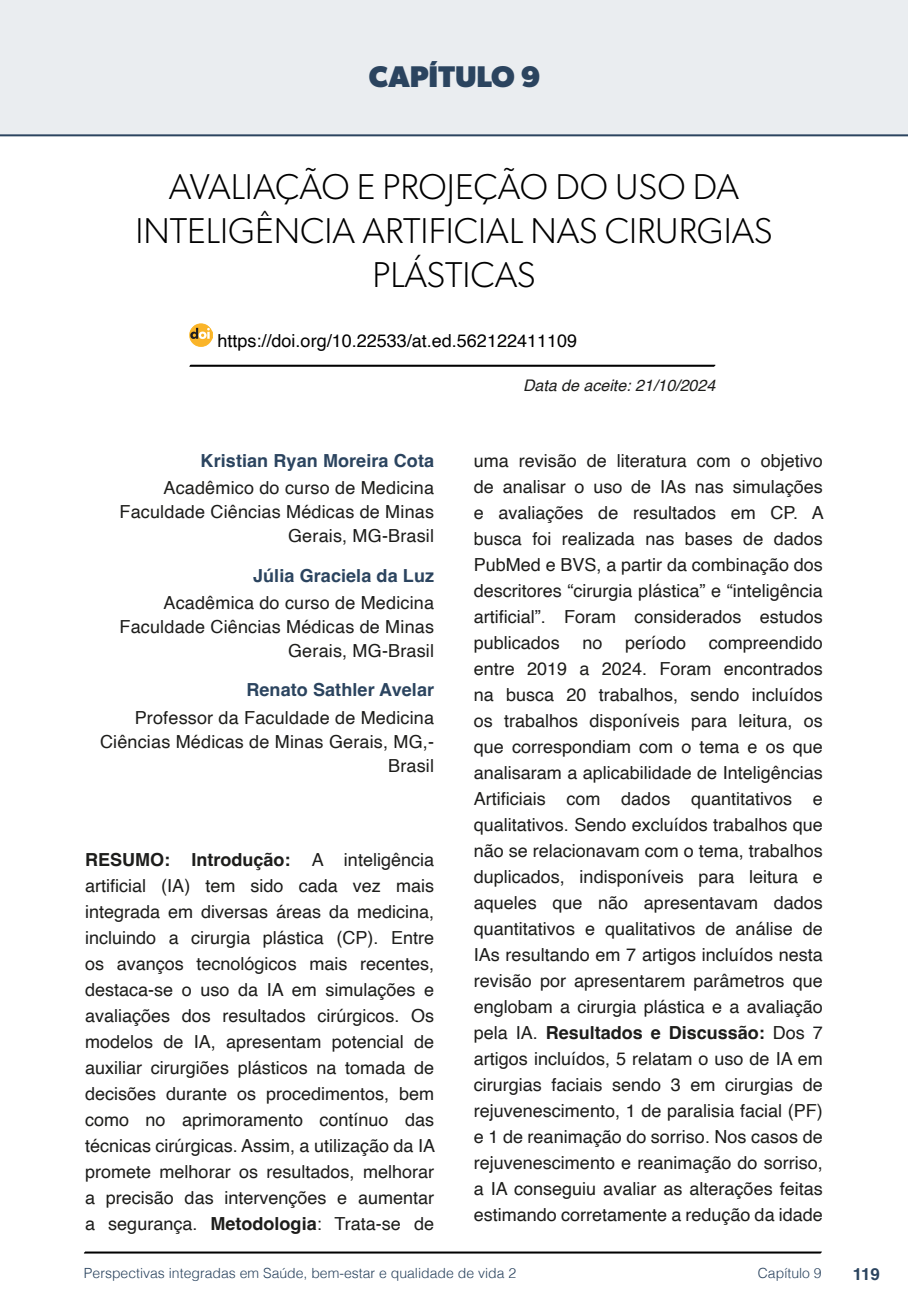
<style>
.page{position:relative;width:908px;height:1304px;background:#fff}
.page>*{position:absolute;margin:0;border:0;box-sizing:border-box;transform-origin:0 0}
.nome_artigos{font:300 36px/44px "Gibson";color:#000;text-align:center}
.capítulos{font:700 30px "Gibson";color:#2b445f}
.Resumos_e_PC_TXT{font:18px/26px "Helvetica";color:#1d1d1b;text-align:justify}
.info_autores{font:18px/24px "Helvetica";letter-spacing:.01em;color:#1d1d1b;text-align:right}
.nome_autores{font:700 18px "Helvetica";letter-spacing:.005em;color:#2b445f}
.DOI{font:18px "Helvetica";color:#000}
.t1{font:700 16.8px "Helvetica";color:#2b445f}
.data{font:italic 16px "Helvetica";color:#1d1d1b}
.t2{font:300 14px "Helvetica";color:#2b445f}
.s1{font-weight:700}
</style>
<div class="page">
<svg style="left:84px;top:1251px;width:737px;height:3px;background:#515151"></svg>
<div style="left:0;top:0;width:907px;height:136px;background:#eaedf0"></div>
<svg style="left:189px;top:364px;width:526px;height:3px;background:#4f4f4f"></svg>
<img style="left:189px;top:323px;width:23px;height:23px">
<div style="left:44px;top:72px;width:68px;height:61px;background:#eaedf0"></div>
<p class="capítulos" style="left:369px;top:58px;width:173px">CAPÍTULO 9</p>
<p class="nome_artigos" style="left:135px;top:164px;width:638px">AVALIAÇÃO E PROJEÇÃO DO USO DA<br>INTELIGÊNCIA ARTIFICIAL NAS CIRURGIAS<br>PLÁSTICAS</p>
<p class="DOI" style="left:217px;top:327px;width:361px">https://doi.org/10.22533/at.ed.562122411109</p>
<p class="nome_autores" style="left:200px;top:450px;width:235px">Kristian Ryan Moreira Cota</p>
<p class="info_autores" style="left:119px;top:477px;width:316px">Acadêmico do curso de Medicina<br>Faculdade Ciências Médicas de Minas<br>Gerais, MG-Brasil</p>
<p class="nome_autores" style="left:253px;top:564px;width:182px">Júlia Graciela da Luz</p>
<p class="info_autores" style="left:119px;top:591px;width:316px">Acadêmica do curso de Medicina<br>Faculdade Ciências Médicas de Minas<br>Gerais, MG-Brasil</p>
<p class="nome_autores" style="left:246px;top:679px;width:189px">Renato Sathler Avelar</p>
<p class="info_autores" style="left:100px;top:706px;width:335px">Professor da Faculdade de Medicina<br>Ciências Médicas de Minas Gerais, MG,-<br>Brasil</p>
<p class="Resumos_e_PC_TXT" style="left:85px;top:847px;width:351px"><span class="s1">RESUMO: Introdução:</span> A inteligência artificial (IA) tem sido cada vez mais integrada em diversas áreas da medicina, incluindo a cirurgia plástica (CP). Entre os avanços tecnológicos mais recentes, destaca-se o uso da IA em simulações e avaliações dos resultados cirúrgicos. Os modelos de IA, apresentam potencial de auxiliar cirurgiões plásticos na tomada de decisões durante os procedimentos, bem como no aprimoramento contínuo das técnicas cirúrgicas. Assim, a utilização da IA promete melhorar os resultados, melhorar a precisão das intervenções e aumentar a segurança. <span class="s1">Metodologia</span>: Trata-se de</p>
<p class="data" style="left:523px;top:373px;width:194px">Data de aceite: 21/10/2024</p>
<p class="Resumos_e_PC_TXT" style="left:473px;top:448px;width:351px">uma revisão de literatura com o objetivo de analisar o uso de IAs nas simulações e avaliações de resultados em CP. A busca foi realizada nas bases de dados PubMed e BVS, a partir da combinação dos descritores “cirurgia plástica” e “inteligência artificial”. Foram considerados estudos publicados</p>
<p class="Resumos_e_PC_TXT" style="left:473px;top:630px;width:350px;text-indent:109px">no período compreendido entre 2019 a 2024. Foram encontrados na busca 20 trabalhos, sendo incluídos os trabalhos disponíveis para leitura, os que correspondiam com o tema e os que analisaram a aplicabilidade de Inteligências Artificiais com dados quantitativos e qualitativos. Sendo excluídos trabalhos que não se relacionavam com o tema, trabalhos duplicados, indisponíveis para leitura e aqueles que não apresentavam dados quantitativos e qualitativos de análise de IAs resultando em 7 artigos incluídos nesta revisão por apresentarem parâmetros que englobam a cirurgia plástica e a avaliação pela IA. <span class="s1">Resultados e Discussão:</span> Dos 7 artigos incluídos, 5 relatam o uso de IA em cirurgias faciais sendo 3 em cirurgias de rejuvenescimento, 1 de paralisia facial (PF) e 1 de reanimação do sorriso. Nos casos de rejuvenescimento e reanimação do sorriso, a IA conseguiu avaliar as alterações feitas estimando corretamente a redução da idade</p>
<p class="t2" style="left:84px;top:1261px;width:433px">Perspectivas integradas em Saúde, bem-estar e qualidade de vida 2</p>
<p class="t2" style="left:757px;top:1261px;width:65px">Capítulo 9</p>
<p class="t1" style="left:852px;top:1264px;width:29px">119</p>
</div>
